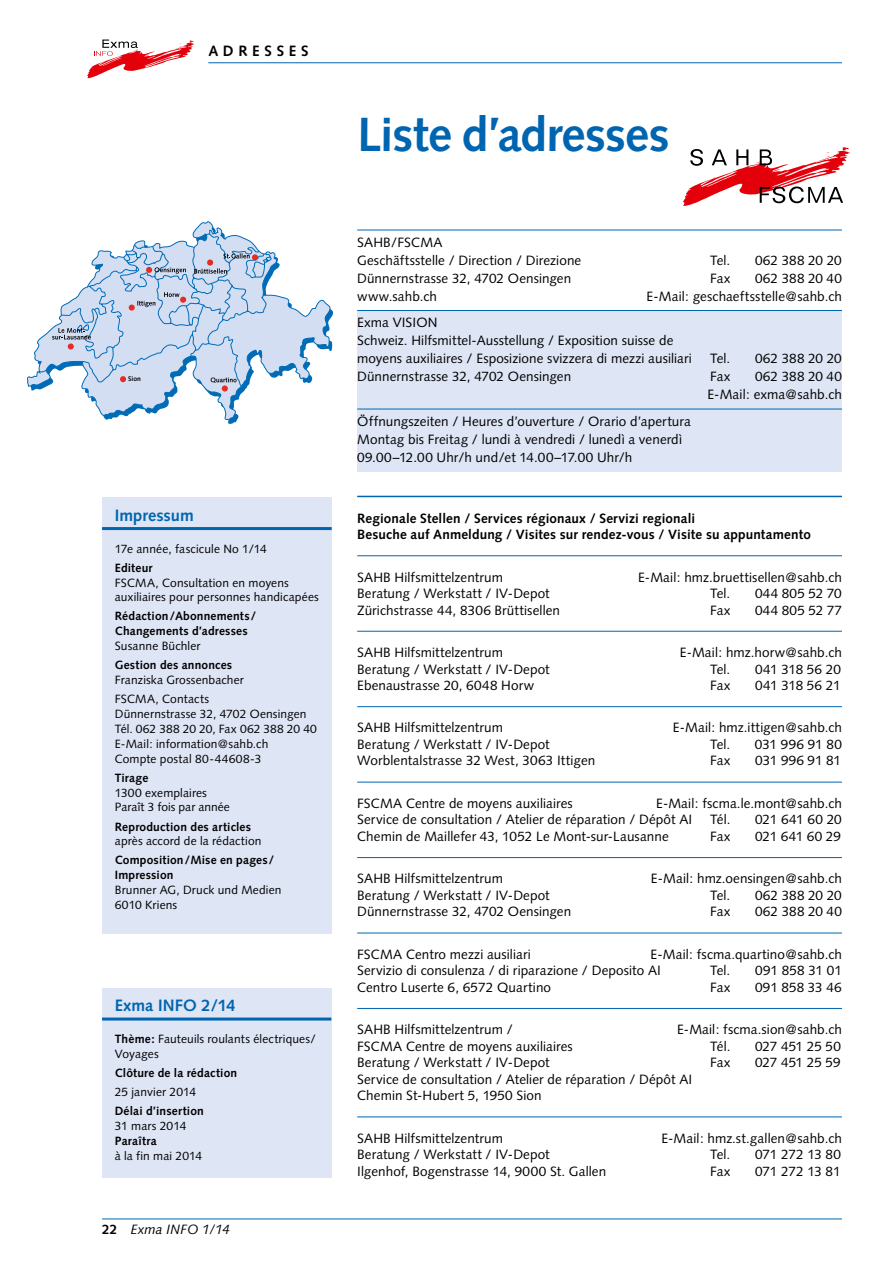
<style>
.page{position:relative;width:893px;height:1263px;background:#fff}
.page>*{position:absolute;margin:0;border:0;box-sizing:border-box;transform-origin:0 0}
.t1{font:700 48px "Syntax";letter-spacing:-.02em;color:#0065b1}
.t2{font:700 16.5px "Syntax";letter-spacing:.005em;color:#0065b1}
.t3{font:700 15px "Syntax";letter-spacing:.31em;color:#000}
.t4{font:13.5px/18px "Syntax";letter-spacing:.005em;color:#000}
.t5{font:700 13.5px/16.5px "Syntax";letter-spacing:.01em;color:#000}
.t6{font:italic 13.5px "Syntax";letter-spacing:.01em;color:#000}
.t7{font:13.5px "Syntax";letter-spacing:-.02em;color:#000}
.t8{font:12px/14.9px "Syntax";letter-spacing:.01em;color:#000}
.t9{font:700 12px/14.9px "Syntax";letter-spacing:.015em;color:#000}
.t10{font:700 6.75px "Syntax";color:#000}
.s1{font-weight:700}
.s2{font-weight:700;font-style:normal}
</style>
<div class="page">
<svg style="left:87px;top:40px;width:107px;height:38px"></svg>
<hr style="left:102px;top:1218px;width:740px;height:1px;background:#0065b1">
<hr style="left:208px;top:62px;width:634px;height:1px;background:#0065b1">
<div style="left:102px;top:988px;width:229px;height:190px;background:#dee5f5"></div>
<hr style="left:102px;top:1017px;width:229px;height:3px;background:#0065b1">
<div style="left:357px;top:311px;width:485px;height:161px;background:#dee5f5"></div>
<div style="left:102px;top:497px;width:230px;height:437px;background:#dee5f5"></div>
<hr style="left:102px;top:527px;width:230px;height:3px;background:#0065b1">
<svg style="left:85px;top:221px;width:246px;height:203px"></svg>
<svg style="left:27px;top:230px;width:245px;height:161px"></svg>
<svg style="left:683px;top:147px;width:167px;height:59px"></svg>
<hr style="left:357px;top:230px;width:485px;height:1px;background:#0065b1">
<hr style="left:357px;top:310px;width:485px;height:1px;background:#0065b1">
<hr style="left:357px;top:409px;width:485px;height:1px;background:#0065b1">
<hr style="left:357px;top:496px;width:485px;height:1px;background:#0065b1">
<hr style="left:357px;top:555px;width:485px;height:1px;background:#0065b1">
<hr style="left:357px;top:631px;width:485px;height:1px;background:#0065b1">
<hr style="left:357px;top:706px;width:485px;height:1px;background:#0065b1">
<hr style="left:357px;top:782px;width:485px;height:1px;background:#0065b1">
<hr style="left:357px;top:857px;width:485px;height:1px;background:#0065b1">
<hr style="left:357px;top:933px;width:485px;height:1px;background:#0065b1">
<hr style="left:357px;top:1008px;width:485px;height:1px;background:#0065b1">
<hr style="left:357px;top:1116px;width:485px;height:1px;background:#0065b1">
<p class="t3" style="left:208px;top:42px;width:102px">ADRESSES</p>
<p class="t10" style="left:128px;top:375px;width:14px">Sion</p>
<p class="t2" style="left:115px;top:505px;width:81px">Impressum</p>
<p class="t8" style="left:115px;top:541px;width:153px">17e année, fascicule No 1/14</p>
<p class="t9" style="left:115px;top:560px;width:39px">Editeur</p>
<p class="t8" style="left:115px;top:575px;width:206px">FSCMA, Consultation en moyens auxiliaires pour personnes handicapées</p>
<p class="t9" style="left:115px;top:609px;width:143px">Rédaction/Abonnements/<br>Changements d’adresses</p>
<p class="t8" style="left:115px;top:639px;width:87px">Susanne Büchler</p>
<p class="t9" style="left:115px;top:658px;width:119px">Gestion des annonces</p>
<p class="t8" style="left:115px;top:670px;width:131px;line-height:19px">Franziska Grossenbacher<br>FSCMA, Contacts</p>
<p class="t8" style="left:115px;top:706px;width:204px">Dünnernstrasse 32, 4702 Oensingen<br>Tél. 062 388 20 20, Fax 062 388 20 40<br>E-Mail: information@sahb.ch<br>Compte postal 80-44608-3</p>
<p class="t9" style="left:115px;top:770px;width:35px">Tirage</p>
<p class="t8" style="left:115px;top:785px;width:117px">1300 exemplaires<br>Paraît 3 fois par année</p>
<p class="t9" style="left:115px;top:819px;width:138px">Reproduction des articles</p>
<p class="t8" style="left:115px;top:834px;width:148px">après accord de la rédaction</p>
<p class="t9" style="left:115px;top:853px;width:161px">Composition/Mise en pages/<br>Impression</p>
<p class="t8" style="left:115px;top:882px;width:168px">Brunner AG, Druck und Medien<br>6010 Kriens</p>
<p class="t2" style="left:115px;top:996px;width:122px">Exma INFO 2/14</p>
<p class="t8" style="left:115px;top:1031px;width:203px"><span class="s1">Thème:</span> Fauteuils roulants électriques/<br>Voyages</p>
<p class="t9" style="left:115px;top:1065px;width:124px">Clôture de la rédaction</p>
<p class="t8" style="left:115px;top:1084px;width:83px">25 janvier 2014</p>
<p class="t9" style="left:115px;top:1104px;width:91px">Délai d’insertion</p>
<p class="t8" style="left:115px;top:1118px;width:73px">31 mars 2014</p>
<p class="t9" style="left:115px;top:1133px;width:43px">Paraîtra</p>
<p class="t8" style="left:115px;top:1148px;width:89px">à la fin mai 2014</p>
<p class="t6" style="left:102px;top:1221px;width:129px"><span class="s2">22</span> Exma INFO 1/14</p>
<h1 class="t1" style="left:357px;top:107px;width:314px">Liste d’adresses</h1>
<p class="t4" style="left:357px;top:233px;width:226px">SAHB/FSCMA<br>Geschäftsstelle / Direction / Direzione</p>
<p class="t4" style="left:710px;top:251px;width:22px">Tel.</p>
<p class="t4" style="left:755px;top:251px;width:88px">062 388 20 20</p>
<p class="t4" style="left:357px;top:269px;width:216px">Dünnernstrasse 32, 4702 Oensingen</p>
<p class="t4" style="left:710px;top:269px;width:22px">Fax</p>
<p class="t4" style="left:755px;top:269px;width:88px">062 388 20 40</p>
<p class="t4" style="left:357px;top:287px;width:81px">www.sahb.ch</p>
<p class="t4" style="left:646px;top:287px;width:197px">E-Mail: geschaeftsstelle@sahb.ch</p>
<p class="t4" style="left:357px;top:313px;width:336px">Exma VISION<br>Schweiz. Hilfsmittel-Ausstellung / Exposition suisse de moyens auxiliaires / Esposizione svizzera di mezzi ausiliari</p>
<p class="t4" style="left:710px;top:349px;width:22px">Tel.</p>
<p class="t4" style="left:755px;top:349px;width:88px">062 388 20 20</p>
<p class="t4" style="left:357px;top:367px;width:216px">Dünnernstrasse 32, 4702 Oensingen</p>
<p class="t4" style="left:710px;top:367px;width:22px">Fax</p>
<p class="t4" style="left:707px;top:367px;width:136px;text-align:right">062 388 20 40<br>E-Mail: exma@sahb.ch</p>
<p class="t4" style="left:357px;top:412px;width:335px">Öffnungszeiten / Heures d’ouverture / Orario d’apertura<br>Montag bis Freitag / lundi à vendredi / lunedì a venerdì<br>09.00–12.00 Uhr/h und/et 14.00–17.00 Uhr/h</p>
<p class="t5" style="left:357px;top:510px;width:455px">Regionale Stellen / Services régionaux / Servizi regionali<br>Besuche auf Anmeldung / Visites sur rendez-vous / Visite su appuntamento</p>
<p class="t4" style="left:357px;top:568px;width:147px">SAHB Hilfsmittelzentrum</p>
<p class="t4" style="left:638px;top:568px;width:205px">E-Mail: hmz.bruettisellen@sahb.ch</p>
<p class="t4" style="left:357px;top:584px;width:194px">Beratung / Werkstatt / IV-Depot</p>
<p class="t4" style="left:710px;top:584px;width:22px">Tel.</p>
<p class="t4" style="left:755px;top:584px;width:88px">044 805 52 70</p>
<p class="t4" style="left:357px;top:601px;width:204px">Zürichstrasse 44, 8306 Brüttisellen</p>
<p class="t4" style="left:710px;top:601px;width:22px">Fax</p>
<p class="t4" style="left:755px;top:601px;width:88px">044 805 52 77</p>
<p class="t4" style="left:357px;top:643px;width:147px">SAHB Hilfsmittelzentrum</p>
<p class="t4" style="left:680px;top:643px;width:164px">E-Mail: hmz.horw@sahb.ch</p>
<p class="t4" style="left:357px;top:660px;width:194px">Beratung / Werkstatt / IV-Depot</p>
<p class="t4" style="left:710px;top:660px;width:22px">Tel.</p>
<p class="t4" style="left:755px;top:660px;width:87px">041 318 56 20</p>
<p class="t4" style="left:357px;top:676px;width:179px">Ebenaustrasse 20, 6048 Horw</p>
<p class="t4" style="left:710px;top:676px;width:22px">Fax</p>
<p class="t7" style="left:755px;top:677px;width:87px">041 318 56 21</p>
<p class="t4" style="left:357px;top:719px;width:147px">SAHB Hilfsmittelzentrum</p>
<p class="t4" style="left:673px;top:719px;width:171px">E-Mail: hmz.ittigen@sahb.ch</p>
<p class="t4" style="left:357px;top:735px;width:194px">Beratung / Werkstatt / IV-Depot</p>
<p class="t4" style="left:710px;top:735px;width:22px">Tel.</p>
<p class="t4" style="left:755px;top:735px;width:89px">031 996 91 80</p>
<p class="t4" style="left:357px;top:752px;width:240px">Worblentalstrasse 32 West, 3063 Ittigen</p>
<p class="t4" style="left:710px;top:752px;width:22px">Fax</p>
<p class="t4" style="left:755px;top:752px;width:87px">031 996 91 81</p>
<p class="t4" style="left:357px;top:794px;width:217px">FSCMA Centre de moyens auxiliaires</p>
<p class="t4" style="left:357px;top:795px;width:486px;line-height:16.5px;text-indent:299px">E-Mail: fscma.le.mont@sahb.ch<br>Service de consultation / Atelier de réparation / Dépôt AI</p>
<p class="t4" style="left:710px;top:811px;width:22px">Tél.</p>
<p class="t4" style="left:755px;top:811px;width:88px">021 641 60 20</p>
<p class="t4" style="left:357px;top:827px;width:313px">Chemin de Maillefer 43, 1052 Le Mont-sur-Lausanne</p>
<p class="t4" style="left:710px;top:827px;width:22px">Fax</p>
<p class="t4" style="left:755px;top:827px;width:87px">021 641 60 29</p>
<p class="t4" style="left:357px;top:870px;width:147px">SAHB Hilfsmittelzentrum</p>
<p class="t4" style="left:651px;top:870px;width:193px">E-Mail: hmz.oensingen@sahb.ch</p>
<p class="t4" style="left:357px;top:886px;width:194px">Beratung / Werkstatt / IV-Depot</p>
<p class="t4" style="left:710px;top:886px;width:22px">Tel.</p>
<p class="t4" style="left:755px;top:886px;width:88px">062 388 20 20</p>
<p class="t4" style="left:357px;top:903px;width:216px">Dünnernstrasse 32, 4702 Oensingen</p>
<p class="t4" style="left:710px;top:903px;width:22px">Fax</p>
<p class="t4" style="left:755px;top:903px;width:88px">062 388 20 40</p>
<p class="t4" style="left:357px;top:945px;width:175px">FSCMA Centro mezzi ausiliari</p>
<p class="t4" style="left:357px;top:946px;width:486px;line-height:16.5px;text-indent:293px">E-Mail: fscma.quartino@sahb.ch<br>Servizio di consulenza / di riparazione / Deposito AI</p>
<p class="t4" style="left:710px;top:962px;width:22px">Tel.</p>
<p class="t4" style="left:755px;top:962px;width:88px">091 858 31 01</p>
<p class="t4" style="left:357px;top:978px;width:195px">Centro Luserte 6, 6572 Quartino</p>
<p class="t4" style="left:710px;top:978px;width:22px">Fax</p>
<p class="t4" style="left:755px;top:978px;width:88px">091 858 33 46</p>
<p class="t4" style="left:357px;top:1020px;width:157px">SAHB Hilfsmittelzentrum /</p>
<p class="t4" style="left:677px;top:1020px;width:166px">E-Mail: fscma.sion@sahb.ch</p>
<p class="t4" style="left:357px;top:1037px;width:217px">FSCMA Centre de moyens auxiliaires</p>
<p class="t4" style="left:710px;top:1037px;width:22px">Tél.</p>
<p class="t4" style="left:755px;top:1037px;width:87px">027 451 25 50</p>
<p class="t4" style="left:357px;top:1053px;width:194px">Beratung / Werkstatt / IV-Depot</p>
<p class="t4" style="left:710px;top:1053px;width:22px">Fax</p>
<p class="t4" style="left:755px;top:1053px;width:87px">027 451 25 59</p>
<p class="t4" style="left:357px;top:1071px;width:337px;line-height:16.5px">Service de consultation / Atelier de réparation / Dépôt AI<br>Chemin St-Hubert 5, 1950 Sion</p>
<p class="t4" style="left:357px;top:1129px;width:147px">SAHB Hilfsmittelzentrum</p>
<p class="t4" style="left:661px;top:1129px;width:182px">E-Mail: hmz.st.gallen@sahb.ch</p>
<p class="t4" style="left:357px;top:1145px;width:194px">Beratung / Werkstatt / IV-Depot</p>
<p class="t4" style="left:710px;top:1145px;width:22px">Tel.</p>
<p class="t4" style="left:755px;top:1145px;width:87px">071 272 13 80</p>
<p class="t4" style="left:357px;top:1162px;width:251px">Ilgenhof, Bogenstrasse 14, 9000 St. Gallen</p>
<p class="t4" style="left:710px;top:1162px;width:22px">Fax</p>
<p class="t4" style="left:755px;top:1162px;width:87px">071 272 13 81</p>
</div>
